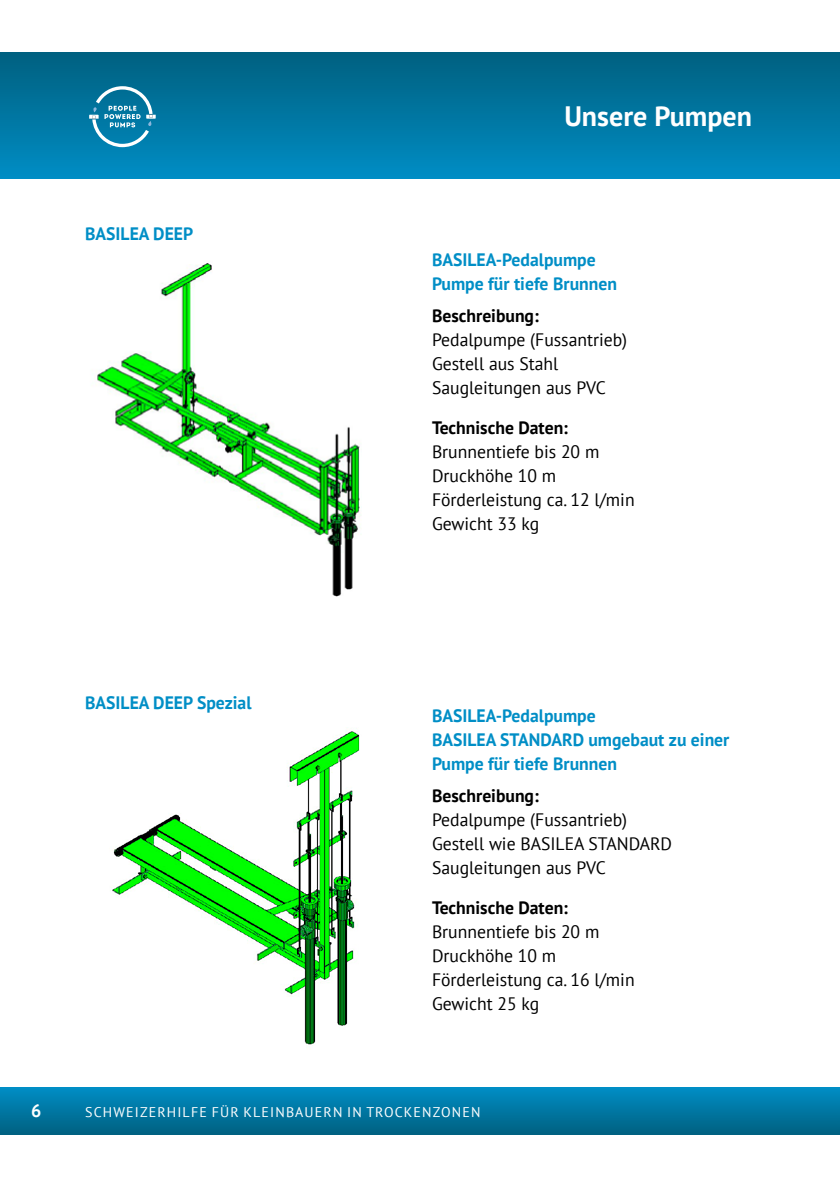
<style>
.page{position:relative;width:840px;height:1191px;background:#fff}
.page>*{position:absolute;margin:0;border:0;box-sizing:border-box;transform-origin:0 0}
.t1{font:700 28px "PT Sans";color:#fff}
.t2{font:18px "PT Sans";color:#000}
.t3{font:700 18px/24px "PT Sans";color:#008ec6}
.t4{font:700 18px "PT Sans";color:#000}
.t5{font:700 18px "PT Sans";color:#fff}
.t6{font:14px "PT Sans";letter-spacing:.08em;color:#fff}
</style>
<div class="page">
<div style="left:0;top:1087px;width:839px;height:47px;background:linear-gradient(to bottom,#008ec5,#006181)"></div>
<div style="left:0;top:52px;width:839px;height:127px;background:linear-gradient(to bottom,#005f7f,#008dc4)"></div>
<svg style="left:89px;top:86px;width:67px;height:61px;background:#3291b3"></svg>
<img style="left:110px;top:731px;width:250px;height:314px">
<img style="left:97px;top:263px;width:264px;height:334px">
<p class="t3" style="left:85px;top:222px;width:110px">BASILEA DEEP</p>
<p class="t3" style="left:85px;top:690px;width:168px">BASILEA DEEP Spezial</p>
<p class="t1" style="left:564px;top:97px;width:189px">Unsere Pumpen</p>
<p class="t3" style="left:432px;top:247px;width:165px">BASILEA-Pedalpumpe</p>
<p class="t3" style="left:432px;top:271px;width:186px">Pumpe für tiefe Brunnen</p>
<p class="t4" style="left:432px;top:304px;width:108px">Beschreibung:</p>
<p class="t2" style="left:432px;top:328px;width:197px">Pedalpumpe (Fussantrieb)</p>
<p class="t2" style="left:432px;top:352px;width:128px">Gestell aus Stahl</p>
<p class="t2" style="left:432px;top:376px;width:175px">Saugleitungen aus PVC</p>
<p class="t4" style="left:432px;top:416px;width:137px">Technische Daten:</p>
<p class="t2" style="left:432px;top:440px;width:169px">Brunnentiefe bis 20 m</p>
<p class="t2" style="left:432px;top:464px;width:126px">Druckhöhe 10 m</p>
<p class="t2" style="left:432px;top:488px;width:204px">Förderleistung ca. 12 l/min</p>
<p class="t2" style="left:432px;top:512px;width:109px">Gewicht 33 kg</p>
<p class="t3" style="left:432px;top:703px;width:165px">BASILEA-Pedalpumpe</p>
<p class="t3" style="left:432px;top:727px;width:299px">BASILEA STANDARD umgebaut zu einer<br>Pumpe für tiefe Brunnen</p>
<p class="t4" style="left:432px;top:783px;width:108px">Beschreibung:</p>
<p class="t2" style="left:432px;top:808px;width:197px">Pedalpumpe (Fussantrieb)</p>
<p class="t2" style="left:432px;top:832px;width:241px">Gestell wie BASILEA STANDARD</p>
<p class="t2" style="left:432px;top:856px;width:175px">Saugleitungen aus PVC</p>
<p class="t4" style="left:432px;top:895px;width:137px">Technische Daten:</p>
<p class="t2" style="left:432px;top:920px;width:169px">Brunnentiefe bis 20 m</p>
<p class="t2" style="left:432px;top:944px;width:126px">Druckhöhe 10 m</p>
<p class="t2" style="left:432px;top:968px;width:204px">Förderleistung ca. 16 l/min</p>
<p class="t2" style="left:432px;top:992px;width:109px">Gewicht 25 kg</p>
<p class="t5" style="left:31px;top:1098px;width:12px">6</p>
<p class="t6" style="left:85px;top:1102px;width:396px">SCHWEIZERHILFE FÜR KLEINBAUERN IN TROCKENZONEN</p>
</div>
